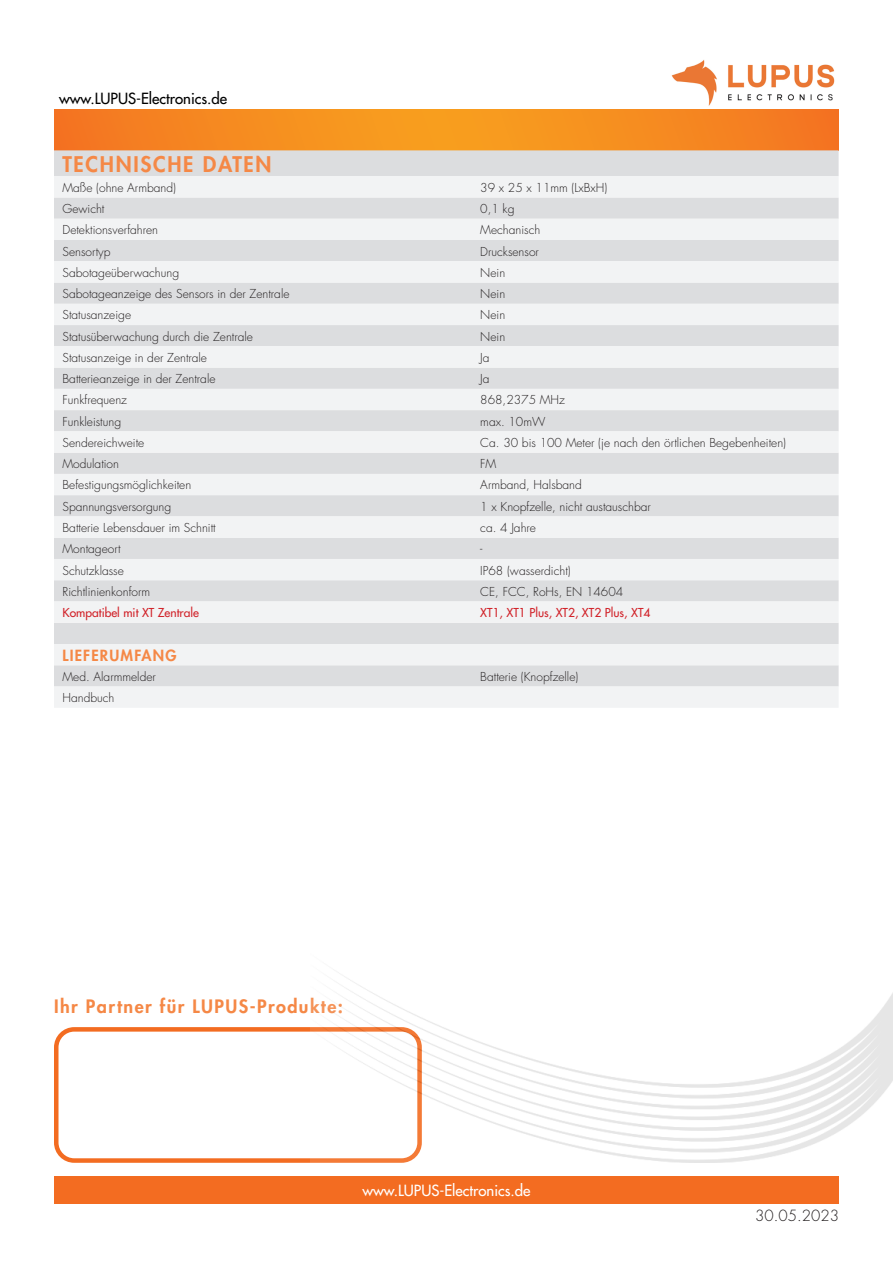
<style>
.page{position:relative;width:893px;height:1263px;background:#fff}
.page>*{position:absolute;margin:0;border:0;box-sizing:border-box;transform-origin:0 0}
._02-Rubrik_-_Übersch{font:800 21px "Futura Std";letter-spacing:.08em;color:#f58846}
._02-Rubrik_-_Übersch-2{font:800 18px "Futura Std";letter-spacing:.08em;color:#f58846}
.Fußnote{font:500 15px "Futura Std";color:#fff}
.Fußnote-2{font:500 15px "Futura Std";color:#000}
._02-Rubrik_-_Übersch-3{font:800 15px "Futura Std";letter-spacing:.08em;color:#f58846}
.t1{font:300 15px "Futura Std";color:#231f20}
.Tabelle_-_Inhalt{font:300 12px "Futura Std";color:#231f20}
.Tabelle_-_Inhalt-2{font:500 12px "Futura Std";color:#d1232a}
</style>
<div class="page">
<img style="left:671px;top:60px;width:164px;height:46px">
<svg style="left:54px;top:109px;width:785px;height:41px;background:#f58b20"></svg>
<div style="left:54px;top:1176px;width:785px;height:27px;background:#f36c21"></div>
<div style="left:54px;top:1027px;width:368px;height:136px;border:4px solid #f36c21;border-radius:18px"></div>
<img style="left:310px;top:972px;width:583px;height:191px">
<div style="left:54px;top:150px;width:785px;height:26px;background:#dcdddf"></div>
<svg style="left:54px;top:176px;width:785px;height:532px;fill:#f2f3f4"></svg>
<p class="Fußnote-2" style="left:59px;top:90px;width:170px">www.LUPUS-Electronics.de</p>
<p class="_02-Rubrik_-_Übersch" style="left:63px;top:151px;width:210px">TECHNISCHE DATEN</p>
<p class="Tabelle_-_Inhalt" style="left:63px;top:180px;width:115px">Maße (ohne Armband)</p>
<p class="Tabelle_-_Inhalt" style="left:480px;top:180px;width:128px">39 x 25 x 11mm (LxBxH)</p>
<p class="Tabelle_-_Inhalt" style="left:63px;top:201px;width:43px">Gewicht</p>
<p class="Tabelle_-_Inhalt" style="left:480px;top:201px;width:36px">0,1 kg</p>
<p class="Tabelle_-_Inhalt" style="left:63px;top:223px;width:97px">Detektionsverfahren</p>
<p class="Tabelle_-_Inhalt" style="left:480px;top:223px;width:61px">Mechanisch</p>
<p class="Tabelle_-_Inhalt" style="left:63px;top:244px;width:49px">Sensortyp</p>
<p class="Tabelle_-_Inhalt" style="left:480px;top:244px;width:60px">Drucksensor</p>
<p class="Tabelle_-_Inhalt" style="left:63px;top:265px;width:118px">Sabotageüberwachung</p>
<p class="Tabelle_-_Inhalt" style="left:480px;top:265px;width:26px">Nein</p>
<p class="Tabelle_-_Inhalt" style="left:63px;top:286px;width:229px">Sabotageanzeige des Sensors in der Zentrale</p>
<p class="Tabelle_-_Inhalt" style="left:480px;top:286px;width:26px">Nein</p>
<p class="Tabelle_-_Inhalt" style="left:63px;top:308px;width:70px">Statusanzeige</p>
<p class="Tabelle_-_Inhalt" style="left:480px;top:308px;width:26px">Nein</p>
<p class="Tabelle_-_Inhalt" style="left:63px;top:329px;width:192px">Statusüberwachung durch die Zentrale</p>
<p class="Tabelle_-_Inhalt" style="left:480px;top:329px;width:26px">Nein</p>
<p class="Tabelle_-_Inhalt" style="left:63px;top:350px;width:146px">Statusanzeige in der Zentrale</p>
<p class="Tabelle_-_Inhalt" style="left:480px;top:350px;width:11px">Ja</p>
<p class="Tabelle_-_Inhalt" style="left:63px;top:371px;width:155px">Batterieanzeige in der Zentrale</p>
<p class="Tabelle_-_Inhalt" style="left:480px;top:371px;width:11px">Ja</p>
<p class="Tabelle_-_Inhalt" style="left:63px;top:393px;width:66px">Funkfrequenz</p>
<p class="Tabelle_-_Inhalt" style="left:480px;top:393px;width:86px">868,2375 MHz</p>
<p class="Tabelle_-_Inhalt" style="left:63px;top:414px;width:60px">Funkleistung</p>
<p class="Tabelle_-_Inhalt" style="left:480px;top:414px;width:67px">max. 10mW</p>
<p class="Tabelle_-_Inhalt" style="left:63px;top:435px;width:83px">Sendereichweite</p>
<p class="Tabelle_-_Inhalt" style="left:480px;top:435px;width:307px">Ca. 30 bis 100 Meter (je nach den örtlichen Begebenheiten)</p>
<p class="Tabelle_-_Inhalt" style="left:63px;top:457px;width:58px">Modulation</p>
<p class="Tabelle_-_Inhalt" style="left:480px;top:457px;width:18px">FM</p>
<p class="Tabelle_-_Inhalt" style="left:63px;top:478px;width:130px">Befestigungsmöglichkeiten</p>
<p class="Tabelle_-_Inhalt" style="left:480px;top:478px;width:103px">Armband, Halsband</p>
<p class="Tabelle_-_Inhalt" style="left:63px;top:499px;width:110px">Spannungsversorgung</p>
<p class="Tabelle_-_Inhalt" style="left:480px;top:499px;width:172px">1 x Knopfzelle, nicht austauschbar</p>
<p class="Tabelle_-_Inhalt" style="left:63px;top:520px;width:155px">Batterie Lebensdauer im Schnitt</p>
<p class="Tabelle_-_Inhalt" style="left:480px;top:520px;width:57px">ca. 4 Jahre</p>
<p class="Tabelle_-_Inhalt" style="left:63px;top:542px;width:60px">Montageort</p>
<p class="Tabelle_-_Inhalt" style="left:480px;top:542px;width:4px">-</p>
<p class="Tabelle_-_Inhalt" style="left:63px;top:563px;width:63px">Schutzklasse</p>
<p class="Tabelle_-_Inhalt" style="left:480px;top:563px;width:92px">IP68 (wasserdicht)</p>
<p class="Tabelle_-_Inhalt" style="left:63px;top:584px;width:89px">Richtlinienkonform</p>
<p class="Tabelle_-_Inhalt" style="left:480px;top:584px;width:144px">CE, FCC, RoHs, EN 14604</p>
<p class="Tabelle_-_Inhalt-2" style="left:63px;top:605px;width:138px">Kompatibel mit XT Zentrale</p>
<p class="Tabelle_-_Inhalt-2" style="left:480px;top:605px;width:172px">XT1, XT1 Plus, XT2, XT2 Plus, XT4</p>
<p class="_02-Rubrik_-_Übersch-3" style="left:63px;top:646px;width:116px">LIEFERUMFANG</p>
<p class="Tabelle_-_Inhalt" style="left:63px;top:669px;width:95px">Med. Alarmmelder</p>
<p class="Tabelle_-_Inhalt" style="left:480px;top:669px;width:100px">Batterie (Knopfzelle)</p>
<p class="Tabelle_-_Inhalt" style="left:63px;top:690px;width:53px">Handbuch</p>
<p class="_02-Rubrik_-_Übersch-2" style="left:54px;top:995px;width:290px">Ihr Partner für LUPUS-Produkte:</p>
<p class="Fußnote" style="left:362px;top:1181px;width:170px">www.LUPUS-Electronics.de</p>
<p class="t1" style="left:755px;top:1207px;width:85px">30.05.2023</p>
</div>
